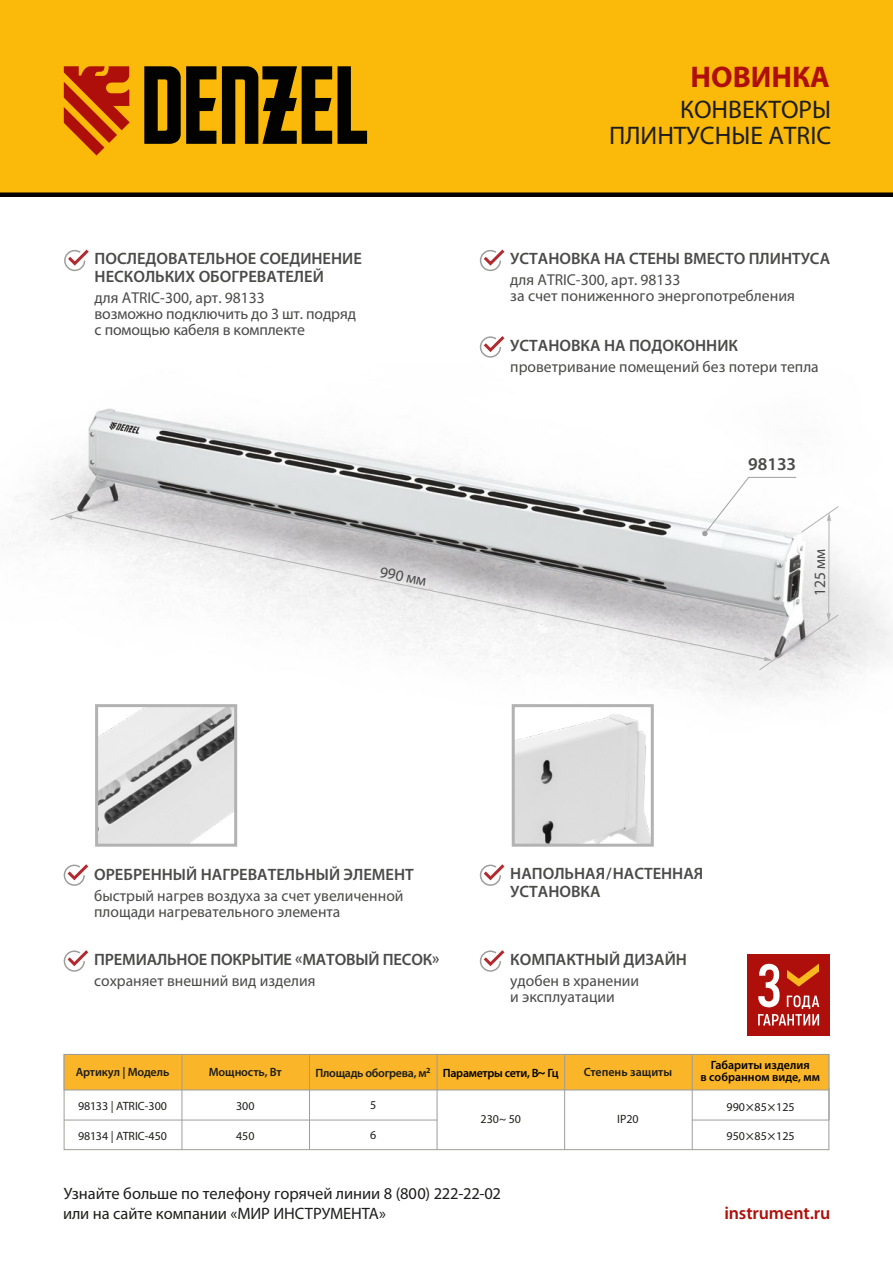
<style>
.page{position:relative;width:893px;height:1263px;background:#fff}
.page>*{position:absolute;margin:0;border:0;box-sizing:border-box;transform-origin:0 0}
.t1{font:700 30px "Myriad Pro";color:#ae0f0a}
.t2{font:25.5px/25.5px "Myriad Pro";color:#1d1d1b;text-align:right}
.t3{font:600 18px "Myriad Pro";letter-spacing:-.005em;color:#ae0f0a}
.t4{font:600 18px "Myriad Pro";color:#4b4a49}
.t5{font:600 16.5px/18px "Myriad Pro";color:#4a4a49}
.t6{font:16.5px/19.8px "Myriad Pro";letter-spacing:-.005em;color:#1d1d1b}
.t7{font:15.75px/15.8px "Myriad Pro";color:#4a4a49}
.t8{font:12px "Myriad Pro";color:#1d1d1b}
.t9{font:600 12px "Myriad Pro";letter-spacing:-.02em;color:#1d1d1b}
.t10{font:600 12px/12px "Myriad Pro";color:#000;text-align:center}
.t11{font:600 12px "Myriad Pro";color:#1d1d1b}
.s1{color:#000}
.s2{font-size:13.5px;color:#000}
.s3{font-size:13.5px}
</style>
<div class="page">
<div style="left:0;top:0;width:893px;height:195px;background:#fbba09"></div>
<div style="left:0;top:192px;width:893px;height:5px;background:#020300"></div>
<svg style="left:64px;top:66px;width:66px;height:90px"></svg>
<svg style="left:144px;top:66px;width:72px;height:78px"></svg>
<svg style="left:222px;top:66px;width:145px;height:78px"></svg>
<img style="left:13px;top:408px;width:880px;height:343px">
<div style="left:748px;top:954px;width:81px;height:82px;background:#ae0f0a"></div>
<svg style="left:758px;top:963px;width:61px;height:62px"></svg>
<div style="left:64px;top:1054px;width:765px;height:96px;border:1px solid #9d9d9c"></div>
<div style="left:64px;top:1054px;width:765px;height:36px;background:#fab528;border:1px solid #9d9d9c"></div>
<hr style="left:829px;top:1088px;width:1px;height:32px;background:#9d9d9c">
<hr style="left:182px;top:1055px;width:1px;height:95px;background:#9d9d9c">
<hr style="left:309px;top:1055px;width:1px;height:95px;background:#9d9d9c">
<hr style="left:437px;top:1055px;width:1px;height:95px;background:#9d9d9c">
<hr style="left:564px;top:1055px;width:1px;height:95px;background:#9d9d9c">
<hr style="left:692px;top:1055px;width:1px;height:95px;background:#9d9d9c">
<hr style="left:64px;top:1120px;width:373px;height:1px;background:#9d9d9c">
<hr style="left:692px;top:1120px;width:137px;height:1px;background:#9d9d9c">
<svg style="left:64px;top:249px;width:25px;height:23px"></svg>
<img style="left:516px;top:715px;width:134px;height:128px">
<div style="left:512px;top:704px;width:142px;height:143px;border:3px solid #b3b2b2"></div>
<svg style="left:479px;top:864px;width:26px;height:22px"></svg>
<svg style="left:63px;top:950px;width:26px;height:22px"></svg>
<svg style="left:479px;top:950px;width:26px;height:22px"></svg>
<img style="left:99px;top:708px;width:134px;height:135px">
<div style="left:95px;top:704px;width:142px;height:143px;border:3px solid #b3b2b2"></div>
<svg style="left:63px;top:864px;width:26px;height:22px"></svg>
<svg style="left:479px;top:249px;width:26px;height:23px"></svg>
<svg style="left:479px;top:336px;width:26px;height:22px"></svg>
<svg style="left:70px;top:516px;width:697px;height:144px"></svg>
<hr style="left:828px;top:519px;width:1px;height:96px;background:#b3b2b2">
<svg style="left:758px;top:613px;width:81px;height:58px;background:#d8d7d8"></svg>
<svg style="left:702px;top:477px;width:137px;height:59px"></svg>
<svg style="left:50px;top:510px;width:29px;height:11px"></svg>
<p class="t5" style="left:95px;top:249px;width:269px">ПОСЛЕДОВАТЕЛЬНОЕ СОЕДИНЕНИЕ<br>НЕСКОЛЬКИХ ОБОГРЕВАТЕЛЕЙ</p>
<p class="t7" style="left:95px;top:290px;width:263px">для ATRIC-300, арт. 98133<br>возможно подключить до 3 шт. подряд с помощью кабеля в комплекте</p>
<p class="t7" style="left:382px;top:563px;width:49px;rotate:11deg">990 мм</p>
<h1 class="t1" style="left:690px;top:57px;width:141px">НОВИНКА</h1>
<h2 class="t2" style="left:609px;top:96px;width:224px">КОНВЕКТОРЫ<br>ПЛИНТУСНЫЕ ATRIC</h2>
<p class="t5" style="left:510px;top:249px;width:321px">УСТАНОВКА НА СТЕНЫ ВМЕСТО ПЛИНТУСА</p>
<p class="t7" style="left:510px;top:272px;width:286px">для ATRIC-300, арт. 98133<br>за счет пониженного энергопотребления</p>
<p class="t5" style="left:510px;top:336px;width:229px">УСТАНОВКА НА ПОДОКОННИК</p>
<p class="t7" style="left:510px;top:358px;width:310px">проветривание помещений без потери тепла</p>
<p class="t4" style="left:748px;top:452px;width:50px">98133</p>
<p class="t7" style="left:812px;top:596px;width:49px;rotate:-90deg">125 мм</p>
<p class="t5" style="left:94px;top:865px;width:321px">ОРЕБРЕННЫЙ НАГРЕВАТЕЛЬНЫЙ ЭЛЕМЕНТ</p>
<p class="t7" style="left:94px;top:888px;width:311px">быстрый нагрев воздуха за счет увеличенной площади нагревательного элемента</p>
<p class="t5" style="left:94px;top:950px;width:347px">ПРЕМИАЛЬНОЕ ПОКРЫТИЕ «МАТОВЫЙ ПЕСОК»</p>
<p class="t7" style="left:94px;top:972px;width:223px">сохраняет внешний вид изделия</p>
<p class="t5" style="left:510px;top:864px;width:195px">НАПОЛЬНАЯ/НАСТЕННАЯ<br>УСТАНОВКА</p>
<p class="t5" style="left:510px;top:950px;width:178px">КОМПАКТНЫЙ ДИЗАЙН</p>
<p class="t7" style="left:510px;top:972px;width:130px">удобен в хранении и эксплуатации</p>
<p class="t9" style="left:76px;top:1064px;width:95px">Артикул | Модель</p>
<p class="t8" style="left:78px;top:1098px;width:91px">98133 | ATRIC-300</p>
<p class="t8" style="left:78px;top:1128px;width:91px">98134 | ATRIC-450</p>
<p class="t9" style="left:209px;top:1064px;width:74px">Мощность, Вт</p>
<p class="t8" style="left:236px;top:1098px;width:20px">300</p>
<p class="t8" style="left:236px;top:1128px;width:20px">450</p>
<p class="t9" style="left:316px;top:1065px;width:245px">Площадь обогрева, м<sup>2</sup> <span class="s1">Параметры сети, В</span><span class="s2">~</span> <span class="s1">Гц</span></p>
<p class="t10" style="left:700px;top:1059px;width:121px">Габариты изделия<br>в собранном виде, мм</p>
<p class="t11" style="left:584px;top:1064px;width:90px">Степень защиты</p>
<p class="t8" style="left:370px;top:1097px;width:8px">5</p>
<p class="t8" style="left:726px;top:1099px;width:70px">990<span class="s3">×</span>85<span class="s3">×</span>125</p>
<p class="t8" style="left:370px;top:1128px;width:8px">6</p>
<p class="t8" style="left:726px;top:1128px;width:70px">950<span class="s3">×</span>85<span class="s3">×</span>125</p>
<p class="t8" style="left:481px;top:1112px;width:42px">230~ 50</p>
<p class="t8" style="left:617px;top:1112px;width:23px">IP20</p>
<p class="t6" style="left:63px;top:1183px;width:440px">Узнайте больше по телефону горячей линии 8 (800) 222-22-02 или на сайте компании «МИР ИНСТРУМЕНТА»</p>
<p class="t3" style="left:724px;top:1201px;width:108px">instrument.ru</p>
</div>
